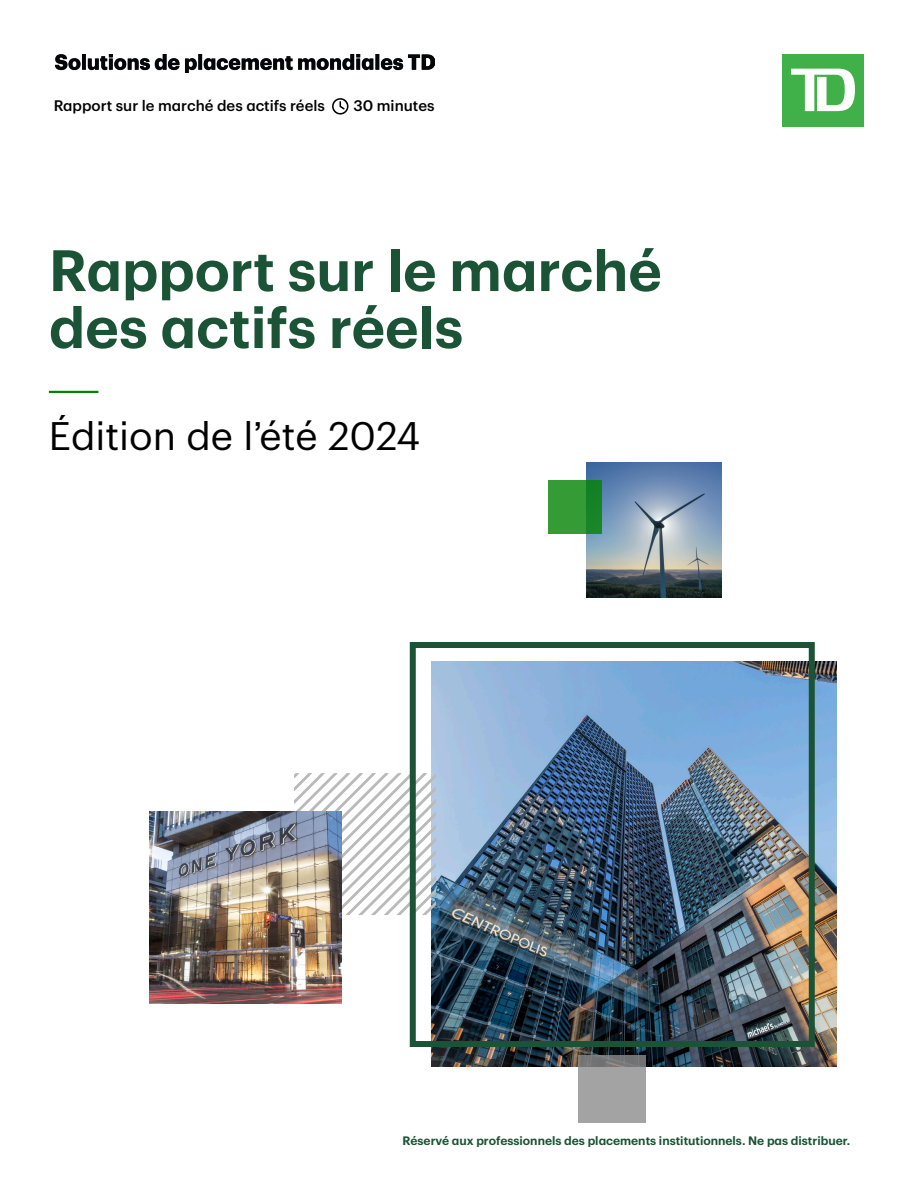
<style>
.page{position:relative;width:918px;height:1188px;background:#fff}
.page>*{position:absolute;margin:0;border:0;box-sizing:border-box;transform-origin:0 0}
.t1{font:600 57px/57px "TD Graphik";color:#1a5336}
.t2{font:39px "TD Graphik";color:#000}
.t3{font:500 15px "TD Graphik";color:#000}
.t4{font:600 12px "TD Graphik";color:#1a5236}
</style>
<div class="page">
<img style="left:55px;top:54px;width:380px;height:18px">
<img style="left:586px;top:463px;width:135px;height:135px">
<img style="left:432px;top:662px;width:405px;height:404px">
<svg style="left:294px;top:773px;width:142px;height:142px"></svg>
<svg style="left:548px;top:480px;width:54px;height:54px;fill:#359b35"></svg>
<img style="left:150px;top:812px;width:191px;height:191px">
<div style="left:410px;top:642px;width:405px;height:405px;border:6px solid #1a5336"></div>
<svg style="left:578px;top:1055px;width:67px;height:68px;fill:#a3a3a3"></svg>
<div style="left:782px;top:54px;width:82px;height:73px;background:#40b149"></div>
<svg style="left:791px;top:69px;width:64px;height:42px"></svg>
<svg style="left:332px;top:98px;width:16px;height:17px"></svg>
<hr style="left:49px;top:391px;width:49px;height:2px;background:#038203">
<p class="t3" style="left:54px;top:95px;width:273px">Rapport sur le marché des actifs réels</p>
<p class="t3" style="left:353px;top:95px;width:83px">30 minutes</p>
<h1 class="t1" style="left:49px;top:237px;width:614px">Rapport sur le marché des actifs réels</h1>
<h1 class="t2" style="left:49px;top:407px;width:373px">Édition de l’été 2024</h1>
<p class="t4" style="left:403px;top:1132px;width:449px">Réservé aux professionnels des placements institutionnels. Ne pas distribuer.</p>
</div>
